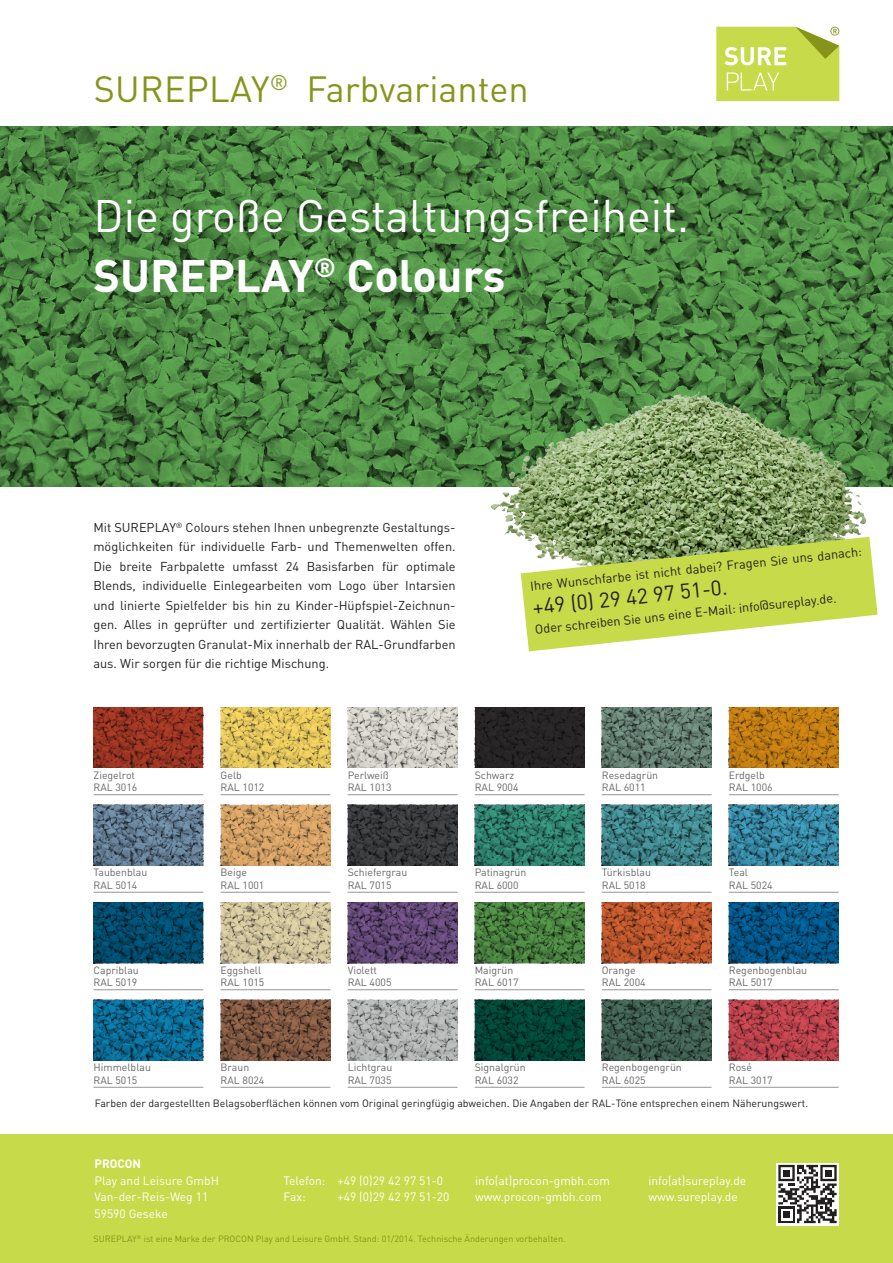
<style>
.page{position:relative;width:893px;height:1263px;background:#fff}
.page>*{position:absolute;margin:0;border:0;box-sizing:border-box;transform-origin:0 0}
.t1{font:45px/60px "DIN Pro";color:#fff}
.t2{font:36px "DIN Pro";color:#86951a}
.t3{font:21px "DIN Pro";color:#231f20}
.t4{font:12.75px/19.5px "DIN Pro";color:#231f20;text-align:justify}
.t5{font:12px/16.5px "DIN Pro";color:#fff}
.t6{font:700 12px "DIN Pro";color:#fff}
.t7{font:10.5px/12.1px "DIN Pro";color:#666}
.t8{font:10.5px "DIN Pro";color:#231f20}
.t9{font:9px "DIN Pro";color:#86951a}
.s1{font-weight:700}
</style>
<div class="page">
<hr style="left:602px;top:1087px;width:110px;height:1px;background:#939598">
<svg style="left:602px;top:999px;width:110px;height:61px;background:#3c584c"></svg>
<hr style="left:94px;top:794px;width:109px;height:1px;background:#939598">
<svg style="left:94px;top:707px;width:109px;height:61px;background:#8f311f"></svg>
<svg style="left:0;top:126px;width:893px;height:360px;background:#4b8541"></svg>
<svg style="left:716px;top:27px;width:123px;height:74px;background:#cadb5d"></svg>
<div style="left:0;top:1134px;width:893px;height:129px;background:#c7da49"></div>
<img style="left:405px;top:293px;width:488px;height:359px">
<svg style="left:521px;top:537px;width:357px;height:114px"></svg>
<hr style="left:475px;top:794px;width:110px;height:1px;background:#939598">
<div style="left:475px;top:707px;width:110px;height:61px;background:#231f20"></div>
<hr style="left:348px;top:892px;width:109px;height:1px;background:#939598">
<svg style="left:348px;top:804px;width:109px;height:61px;background:#37383a"></svg>
<hr style="left:348px;top:1087px;width:109px;height:1px;background:#939598">
<svg style="left:348px;top:999px;width:109px;height:61px;background:#a8abaa"></svg>
<hr style="left:348px;top:794px;width:109px;height:1px;background:#939598">
<svg style="left:348px;top:707px;width:109px;height:61px;background:#c5c2bb"></svg>
<hr style="left:221px;top:989px;width:109px;height:1px;background:#939598">
<svg style="left:221px;top:902px;width:109px;height:61px;background:#c4b893"></svg>
<hr style="left:221px;top:892px;width:109px;height:1px;background:#939598">
<svg style="left:221px;top:804px;width:109px;height:61px;background:#c89861"></svg>
<hr style="left:729px;top:794px;width:110px;height:1px;background:#939598">
<svg style="left:729px;top:707px;width:110px;height:61px;background:#b67611"></svg>
<hr style="left:221px;top:1087px;width:109px;height:1px;background:#939598">
<svg style="left:221px;top:999px;width:109px;height:61px;background:#77523e"></svg>
<hr style="left:221px;top:794px;width:109px;height:1px;background:#939598">
<svg style="left:221px;top:707px;width:109px;height:61px;background:#d6ba56"></svg>
<hr style="left:602px;top:989px;width:110px;height:1px;background:#939598">
<svg style="left:602px;top:902px;width:110px;height:61px;background:#ae5029"></svg>
<hr style="left:729px;top:1087px;width:110px;height:1px;background:#939598">
<svg style="left:729px;top:999px;width:110px;height:61px;background:#ad3f48"></svg>
<hr style="left:348px;top:989px;width:109px;height:1px;background:#939598">
<svg style="left:348px;top:902px;width:109px;height:61px;background:#5b426d"></svg>
<hr style="left:94px;top:892px;width:109px;height:1px;background:#939598">
<svg style="left:94px;top:804px;width:109px;height:61px;background:#5c7388"></svg>
<hr style="left:729px;top:892px;width:110px;height:1px;background:#939598">
<svg style="left:729px;top:804px;width:110px;height:61px;background:#347d96"></svg>
<hr style="left:94px;top:1087px;width:109px;height:1px;background:#939598">
<svg style="left:94px;top:999px;width:109px;height:61px;background:#0b658c"></svg>
<hr style="left:729px;top:989px;width:110px;height:1px;background:#939598">
<svg style="left:729px;top:902px;width:110px;height:61px;background:#004f7e"></svg>
<hr style="left:94px;top:989px;width:109px;height:1px;background:#939598">
<svg style="left:94px;top:902px;width:109px;height:61px;background:#004665"></svg>
<hr style="left:602px;top:892px;width:110px;height:1px;background:#939598">
<svg style="left:602px;top:804px;width:110px;height:61px;background:#3c7c82"></svg>
<hr style="left:475px;top:989px;width:110px;height:1px;background:#939598">
<svg style="left:475px;top:902px;width:110px;height:61px;background:#42763a"></svg>
<hr style="left:602px;top:794px;width:110px;height:1px;background:#939598">
<svg style="left:602px;top:707px;width:110px;height:61px;background:#5c7569"></svg>
<hr style="left:475px;top:1087px;width:110px;height:1px;background:#939598">
<svg style="left:475px;top:999px;width:110px;height:61px;background:#024233"></svg>
<hr style="left:475px;top:892px;width:110px;height:1px;background:#939598">
<svg style="left:475px;top:804px;width:110px;height:61px;background:#2d7767"></svg>
<svg style="left:776px;top:1163px;width:63px;height:62px"></svg>
<svg style="left:778px;top:1165px;width:59px;height:58px;background:#8a8888"></svg>
<h2 class="t2" style="left:94px;top:64px;width:436px">SUREPLAY<sup>®</sup> Farbvarianten</h2>
<h1 class="t1" style="left:94px;top:184px;width:597px">Die große Gestaltungsfreiheit.<br><span class="s1">SUREPLAY</span><sup>®</sup> <span class="s1">Colours</span></h1>
<p class="t4" style="left:93px;top:517px;width:364px">Mit SUREPLAY<sup>®</sup> Colours stehen Ihnen unbegrenzte Gestaltungs&shy;möglichkeiten für individuelle Farb- und Themenwelten offen.<br>Die breite Farbpalette umfasst 24 Basisfarben für optimale Blends, individuelle Einlegearbeiten vom Logo über Intarsien und linierte Spielfelder bis hin zu Kinder-Hüpfspiel-Zeichnun&shy;gen. Alles in geprüfter und zertifizierter Qualität. Wählen Sie Ihren bevorzugten Granulat-Mix innerhalb der RAL-Grundfarben aus. Wir sorgen für die richtige Mischung.</p>
<p class="t4" style="left:529px;top:576px;width:335px;rotate:-6deg">Ihre Wunschfarbe ist nicht dabei? Fragen Sie uns danach:</p>
<h3 class="t3" style="left:531px;top:593px;width:197px;rotate:-6deg">+49 (0) 29 42 97 51-0.</h3>
<p class="t4" style="left:534px;top:619px;width:305px;rotate:-6deg">Oder schreiben Sie uns eine E-Mail: info@sureplay.de.</p>
<p class="t7" style="left:94px;top:768px;width:45px">Ziegelrot<br>RAL 3016</p>
<p class="t7" style="left:221px;top:768px;width:45px">Gelb<br>RAL 1012</p>
<p class="t7" style="left:348px;top:768px;width:45px">Perlweiß<br>RAL 1013</p>
<p class="t7" style="left:475px;top:768px;width:45px">Schwarz<br>RAL 9004</p>
<p class="t7" style="left:602px;top:768px;width:58px">Resedagrün<br>RAL 6011</p>
<p class="t7" style="left:729px;top:768px;width:45px">Erdgelb<br>RAL 1006</p>
<p class="t7" style="left:348px;top:866px;width:61px">Schiefergrau<br>RAL 7015</p>
<p class="t7" style="left:221px;top:866px;width:45px">Beige<br>RAL 1001</p>
<p class="t7" style="left:475px;top:866px;width:53px">Patinagrün<br>RAL 6000</p>
<p class="t7" style="left:602px;top:866px;width:51px">Türkisblau<br>RAL 5018</p>
<p class="t7" style="left:94px;top:866px;width:55px">Taubenblau<br>RAL 5014</p>
<p class="t7" style="left:729px;top:866px;width:45px">Teal<br>RAL 5024</p>
<p class="t7" style="left:94px;top:963px;width:47px">Capriblau<br>RAL 5019</p>
<p class="t7" style="left:94px;top:1061px;width:59px">Himmelblau<br>RAL 5015</p>
<p class="t7" style="left:221px;top:963px;width:45px">Eggshell<br>RAL 1015</p>
<p class="t7" style="left:221px;top:1061px;width:45px">Braun<br>RAL 8024</p>
<p class="t7" style="left:348px;top:963px;width:45px">Violett<br>RAL 4005</p>
<p class="t7" style="left:348px;top:1061px;width:46px">Lichtgrau<br>RAL 7035</p>
<p class="t7" style="left:475px;top:963px;width:45px">Maigrün<br>RAL 6017</p>
<p class="t7" style="left:475px;top:1061px;width:52px">Signalgrün<br>RAL 6032</p>
<p class="t7" style="left:602px;top:963px;width:45px">Orange<br>RAL 2004</p>
<p class="t7" style="left:602px;top:1061px;width:81px">Regenbogengrün<br>RAL 6025</p>
<p class="t7" style="left:729px;top:963px;width:80px">Regenbogenblau<br>RAL 5017</p>
<p class="t7" style="left:729px;top:1061px;width:45px">Rosé<br>RAL 3017</p>
<p class="t8" style="left:95px;top:1096px;width:715px">Farben der dargestellten Belagsoberflächen können vom Original geringfügig abweichen. Die Angaben der RAL-Töne entsprechen einem Näherungswert.</p>
<p class="t6" style="left:94px;top:1156px;width:48px">PROCON</p>
<p class="t5" style="left:94px;top:1171px;width:126px">Play and Leisure GmbH<br>Van-der-Reis-Weg 11<br>59590 Geseke</p>
<p class="t5" style="left:284px;top:1171px;width:161px">Telefon: +49 (0)29 42 97 51-0<br>Fax:</p>
<p class="t5" style="left:338px;top:1188px;width:113px">+49 (0)29 42 97 51-20</p>
<p class="t5" style="left:475px;top:1171px;width:136px">info(at)procon-gmbh.com www.procon-gmbh.com</p>
<p class="t9" style="left:94px;top:1232px;width:473px">SUREPLAY<sup>®</sup> ist eine Marke der PROCON Play and Leisure GmbH. Stand: 01/2014. Technische Änderungen vorbehalten.</p>
<p class="t5" style="left:648px;top:1171px;width:99px">info(at)sureplay.de www.sureplay.de</p>
</div>
